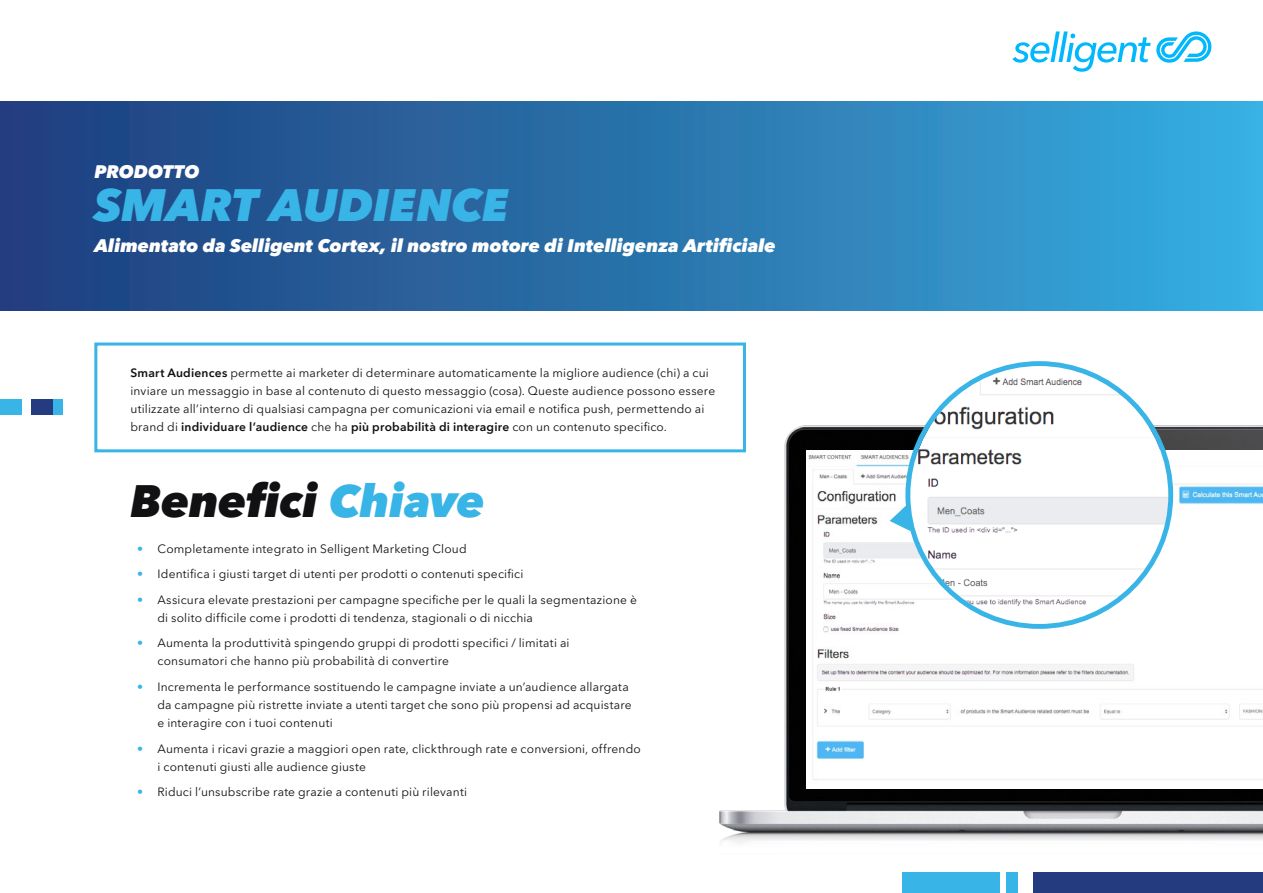
<style>
.page{position:relative;width:1263px;height:893px;background:#fff}
.page>*{position:absolute;margin:0;border:0;box-sizing:border-box;transform-origin:0 0}
.t1{font:italic 800 45px "Avenir Next LT Pro";letter-spacing:-.005em;color:#111013}
.t2{font:italic 800 45px "Avenir Next LT Pro";letter-spacing:-.005em;color:#39b4e7}
.t3{font:italic 800 18px "Avenir Next LT Pro";color:#fff}
.t4{font:12px/18px "Avenir Next LT Pro";letter-spacing:.015em;color:#111013}
.s1{font-weight:600}
.s2{color:#39b4e7}
</style>
<div class="page">
<div style="left:0;top:101px;width:1263px;height:209px;background:linear-gradient(to right,#1f3b7b,#37addf)"></div>
<div style="left:94px;top:343px;width:652px;height:109px;background:#fff;border:3px solid #39b4e7"></div>
<div style="left:1034px;top:872px;width:229px;height:21px;background:#243b7f"></div>
<div style="left:1006px;top:872px;width:12px;height:21px;background:#39b4e7"></div>
<div style="left:902px;top:872px;width:97px;height:21px;background:#39b4e7"></div>
<div style="left:52px;top:399px;width:11px;height:16px;background:#39b4e7"></div>
<div style="left:32px;top:399px;width:21px;height:16px;background:#243b7f"></div>
<div style="left:0;top:399px;width:21px;height:16px;background:#39b4e7"></div>
<img style="left:712px;top:423px;width:551px;height:420px">
<img style="left:807px;top:451px;width:456px;height:338px">
<svg style="left:1012px;top:32px;width:199px;height:40px"></svg>
<img style="left:910px;top:366px;width:258px;height:258px;border-radius:129px">
<svg style="left:890px;top:505px;width:20px;height:26px"></svg>
<p class="t3" style="left:94px;top:160px;width:107px">PRODOTTO</p>
<p class="t2" style="left:94px;top:178px;width:416px">SMART AUDIENCE</p>
<p class="t3" style="left:94px;top:235px;width:683px">Alimentato da Selligent Cortex, il nostro motore di Intelligenza Artificiale</p>
<p class="t4" style="left:130px;top:364px;width:586px"><span class="s1">Smart Audiences</span> permette ai marketer di determinare automaticamente la migliore audience (chi) a cui inviare un messaggio in base al contenuto di questo messaggio (cosa). Queste audience possono essere utilizzate all’interno di qualsiasi campagna per comunicazioni via email e notifica push, permettendo ai brand di <span class="s1">individuare l’audience</span> che ha <span class="s1">più probabilità di interagire</span> con un contenuto specifico.</p>
<p class="t1" style="left:130px;top:473px;width:356px">Benefici <span class="s2">Chiave</span></p>
<p class="t4" style="left:137px;top:539px;width:331px"><span class="s2">•</span> Completamente integrato in Selligent Marketing Cloud</p>
<p class="t4" style="left:137px;top:565px;width:388px"><span class="s2">•</span> Identifica i giusti target di utenti per prodotti o contenuti specifici</p>
<p class="t4" style="left:157px;top:591px;width:481px;text-indent:-20px"><span class="s2">•</span> Assicura elevate prestazioni per campagne specifiche per le quali la segmentazione è di solito difficile come i prodotti di tendenza, stagionali o di nicchia</p>
<p class="t4" style="left:157px;top:634px;width:414px;text-indent:-20px"><span class="s2">•</span> Aumenta la produttività spingendo gruppi di prodotti specifici / limitati ai consumatori che hanno più probabilità di convertire</p>
<p class="t4" style="left:157px;top:678px;width:476px;text-indent:-20px"><span class="s2">•</span> Incrementa le performance sostituendo le campagne inviate a un’audience allargata da campagne più ristrette inviate a utenti target che sono più propensi ad acquistare e interagire con i tuoi contenuti</p>
<p class="t4" style="left:157px;top:739px;width:485px;text-indent:-20px"><span class="s2">•</span> Aumenta i ricavi grazie a maggiori open rate, clickthrough rate e conversioni, offrendo i contenuti giusti alle audience giuste</p>
<p class="t4" style="left:137px;top:783px;width:331px"><span class="s2">•</span> Riduci l’unsubscribe rate grazie a contenuti più rilevanti</p>
</div>
